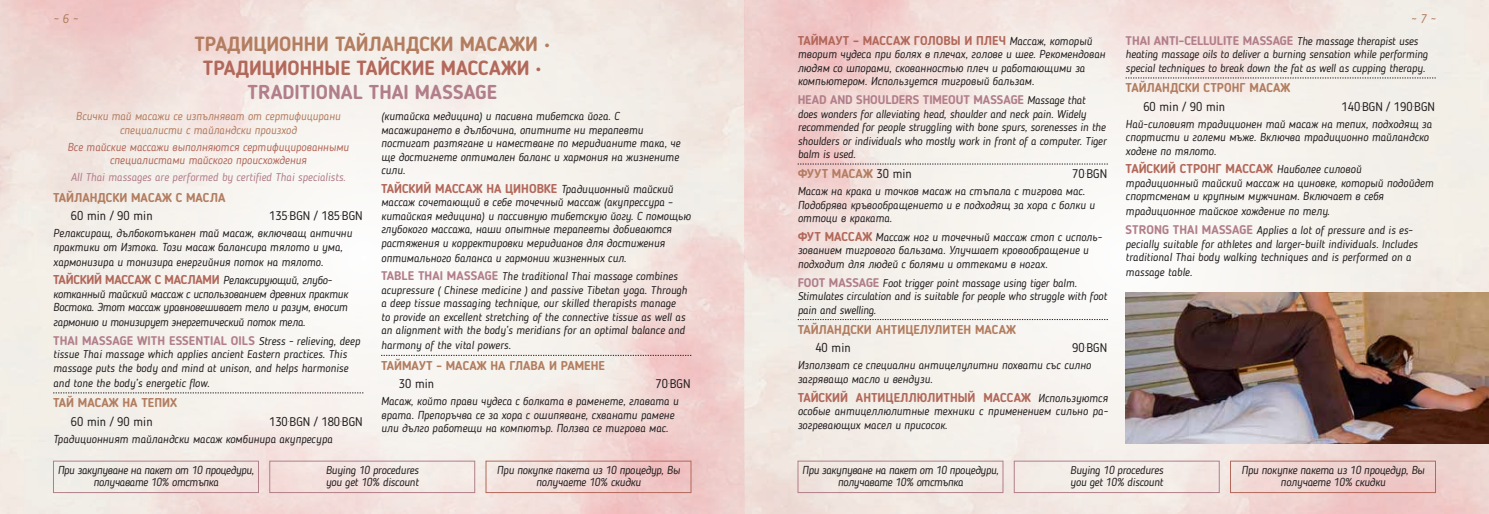
<style>
.page{position:relative;width:1489px;height:514px;background:#fff}
.page>*{position:absolute;margin:0;border:0;box-sizing:border-box;transform-origin:0 0}
.t1{font:700 20px "Blogger Sans";color:#b37d60}
.t2{font:700 20px "Blogger Sans";color:#b2685a}
.t3{font:700 20px "Blogger Sans";letter-spacing:.005em;color:#b17e8a}
.t4{font:700 12.5px "Blogger Sans";color:#b2685a}
.t5{font:700 12.5px "Blogger Sans";letter-spacing:-.005em;color:#b17e8a}
.t6{font:700 12.5px "Blogger Sans";color:#b37d60}
.t7{font:12.5px "Blogger Sans";color:#231f20}
.t8{font:700 12.5px "Blogger Sans";letter-spacing:-.02em;color:#b2685a}
.t9{font:italic 12.5px "Blogger Sans";color:#b37d60}
.t10{font:italic 11.25px/13.5px "Blogger Sans";color:#231f20}
.t11{font:italic 11.25px/12.5px "Blogger Sans";letter-spacing:-.02em;color:#231f20}
.t12{font:italic 11.25px/12.5px "Blogger Sans";letter-spacing:-.03em;color:#231f20;text-align:center}
.t13{font:italic 11.25px/13.5px "Blogger Sans";color:#b2685a;text-align:center}
.t14{font:italic 11.25px/13.5px "Blogger Sans";color:#b37d60;text-align:center}
.t15{font:italic 11.25px "Blogger Sans";color:#b17e8a}
.s1{font-weight:400;font-style:italic;font-size:11.25px;color:#231f20}
.s2{font-weight:400;color:#231f20}
.s3{font-weight:700;font-style:normal;font-size:12.5px;color:#b2685a}
.s4{font-weight:700;font-style:normal;font-size:12.5px;color:#b17e8a}
</style>
<div class="page">
<svg style="left:744px;top:0;width:744px;height:514px;fill:#f4eee9"></svg>
<svg style="left:53px;top:393px;width:310px;height:1px"></svg>
<svg style="left:381px;top:355px;width:310px;height:1px"></svg>
<svg style="left:797px;top:164px;width:310px;height:1px"></svg>
<svg style="left:797px;top:319px;width:310px;height:1px"></svg>
<svg style="left:1125px;top:78px;width:310px;height:1px"></svg>
<div style="left:53px;top:461px;width:206px;height:32px;border:1px solid #b17e8a"></div>
<div style="left:269px;top:461px;width:206px;height:32px;border:1px solid #b17e8a"></div>
<div style="left:485px;top:461px;width:206px;height:32px;border:1px solid #b2685a"></div>
<div style="left:797px;top:461px;width:206px;height:32px;border:1px solid #b17e8a"></div>
<div style="left:1013px;top:461px;width:206px;height:32px;border:1px solid #b17e8a"></div>
<div style="left:1230px;top:461px;width:205px;height:32px;border:1px solid #b2685a"></div>
<img style="left:1125px;top:292px;width:363px;height:151px">
<p class="t9" style="left:53px;top:11px;width:27px">~ 6 ~</p>
<p class="t9" style="left:1410px;top:11px;width:27px">~ 7 ~</p>
<h1 class="t1" style="left:194px;top:32px;width:357px">ТРАДИЦИОННИ ТАЙЛАНДСКИ МАСАЖИ •</h1>
<h1 class="t2" style="left:203px;top:56px;width:340px">ТРАДИЦИОННЫЕ ТАЙСКИЕ МАССАЖИ •</h1>
<h1 class="t3" style="left:247px;top:80px;width:251px">TRADITIONAL THAI MASSAGE</h1>
<p class="t14" style="left:76px;top:109px;width:266px">Всички тай масажи се изпълняват от сертифицирани специалисти с тайландски произход</p>
<p class="t13" style="left:68px;top:140px;width:283px">Все тайские массажи выполняются сертифицированными специалистами тайского происхождения</p>
<p class="t15" style="left:71px;top:171px;width:276px">All Thai massages are performed by certified Thai specialists.</p>
<p class="t6" style="left:53px;top:190px;width:174px">ТАЙЛАНДСКИ МАСАЖ С МАСЛА</p>
<p class="t7" style="left:71px;top:208px;width:83px">60 min / 90 min</p>
<p class="t7" style="left:269px;top:208px;width:95px">135<sup>.</sup>BGN / 185<sup>.</sup>BGN</p>
<p class="t10" style="left:53px;top:226px;width:300px">Релаксиращ, дълбокотъканен тай масаж, включващ антични практики от Изтока. Този масаж балансира тялото и ума,</p>
<p class="t10" style="left:53px;top:255px;width:271px">хармонизира и тонизира енергийния поток на тялото.</p>
<p class="t8" style="left:53px;top:272px;width:280px">ТАЙСКИЙ МАССАЖ С МАСЛАМИ <span class="s1">Релаксирующий, глубо-</span></p>
<p class="t11" style="left:53px;top:287px;width:296px;line-height:13.5px">котканный тайский массаж с использованием древних практик<br>Востока. Этот массаж уравновешивает тело и разум, вносит</p>
<p class="t11" style="left:53px;top:316px;width:254px">гармонию и тонизирует энергетический поток тела.</p>
<p class="t5" style="left:53px;top:333px;width:308px">THAI MASSAGE WITH ESSENTIAL OILS <span class="s1">Stress - relieving, deep</span></p>
<p class="t10" style="left:53px;top:348px;width:297px">tissue Thai massage which applies ancient Eastern practices. This massage puts the body and mind at unison, and helps harmonise</p>
<p class="t10" style="left:53px;top:376px;width:158px">and tone the body’s energetic flow.</p>
<p class="t6" style="left:53px;top:395px;width:125px">ТАЙ МАСАЖ НА ТЕПИХ</p>
<p class="t7" style="left:71px;top:414px;width:83px">60 min / 90 min</p>
<p class="t7" style="left:269px;top:414px;width:95px">130<sup>.</sup>BGN / 180<sup>.</sup>BGN</p>
<p class="t10" style="left:53px;top:432px;width:281px">Традиционният тайландски масаж комбинира акупресура</p>
<p class="t4" style="left:797px;top:33px;width:296px">ТАЙМАУТ – МАССАЖ ГОЛОВЫ И ПЛЕЧ <span class="s1">Массаж, который</span></p>
<p class="t10" style="left:797px;top:48px;width:309px">творит чудеса при болях в плечах, голове и шее. Рекомендован людям со шпорами, скованностью плеч и работающими за компьютером. Используется тигровый бальзам.</p>
<p class="t5" style="left:797px;top:92px;width:289px">HEAD AND SHOULDERS TIMEOUT MASSAGE <span class="s1">Massage that</span></p>
<p class="t10" style="left:797px;top:107px;width:310px">does wonders for alleviating head, shoulder and neck pain. Widely recommended for people struggling with bone spurs, sorenesses in the shoulders or individuals who mostly work in front of a computer. Tiger balm is used.</p>
<p class="t6" style="left:797px;top:166px;width:116px">ФУУТ МАСАЖ <span class="s2">30 min</span></p>
<p class="t7" style="left:1072px;top:167px;width:36px">70<sup>.</sup>BGN</p>
<p class="t10" style="left:797px;top:185px;width:299px">Масаж на крака и точков масаж на стъпала с тигрова мас.<br>Подобрява кръвообращението и е подходящ за хора с болки и оттоци в краката.</p>
<p class="t10" style="left:797px;top:230px;width:306px"><span class="s3">ФУТ МАССАЖ</span> Массаж ног и точечный массаж стоп с исполь&shy;зованием тигрового бальзама. Улучшает кровообращение и подходит для людей с болями и оттеками в ногах.</p>
<p class="t10" style="left:797px;top:276px;width:311px"><span class="s4">FOOT MASSAGE</span> Foot trigger point massage using tiger balm.<br>Stimulates circulation and is suitable for people who struggle with foot pain and swelling.</p>
<p class="t6" style="left:797px;top:322px;width:220px">ТАЙЛАНДСКИ АНТИЦЕЛУЛИТЕН МАСАЖ</p>
<p class="t7" style="left:815px;top:340px;width:37px">40 min</p>
<p class="t7" style="left:1072px;top:340px;width:36px">90<sup>.</sup>BGN</p>
<p class="t10" style="left:797px;top:359px;width:295px">Използват се специални антицелулитни похвати със силно загряващо масло и вендузи.</p>
<p class="t4" style="left:797px;top:389px;width:312px">ТАЙСКИЙ АНТИЦЕЛЛЮЛИТНЫЙ МАССАЖ <span class="s1">Используются</span></p>
<p class="t10" style="left:797px;top:404px;width:312px">особые антицеллюлитные техники с применением сильно ра&shy;зогревающих масел и присосок.</p>
<p class="t5" style="left:1125px;top:33px;width:294px">THAI ANTI-CELLULITE MASSAGE <span class="s1">The massage therapist uses</span></p>
<p class="t10" style="left:1125px;top:48px;width:304px">heating massage oils to deliver a burning sensation while performing special techniques to break down the fat as well as cupping therapy.</p>
<p class="t6" style="left:1125px;top:80px;width:166px">ТАЙЛАНДСКИ СТРОНГ МАСАЖ</p>
<p class="t7" style="left:1143px;top:99px;width:83px">60 min / 90 min</p>
<p class="t7" style="left:1341px;top:99px;width:95px">140<sup>.</sup>BGN / 190<sup>.</sup>BGN</p>
<p class="t10" style="left:1125px;top:117px;width:308px">Най-силовият традиционен тай масаж на тепих, подходящ за спортисти и големи мъже. Включва традиционно тайландско ходене по тялото.</p>
<p class="t4" style="left:1125px;top:161px;width:237px">ТАЙСКИЙ СТРОНГ МАССАЖ <span class="s1">Наиболее силовой</span></p>
<p class="t10" style="left:1125px;top:176px;width:309px">традиционный тайский массаж на циновке, который подойдет спортсменам и крупным мужчинам. Включает в себя</p>
<p class="t10" style="left:1125px;top:202px;width:289px;line-height:18.5px">традиционное тайское хождение по телу.<br><span class="s4">STRONG THAI MASSAGE</span> Applies a lot of pressure and is es-</p>
<p class="t10" style="left:1125px;top:237px;width:294px">pecially suitable for athletes and larger-built individuals. Includes traditional Thai body walking techniques and is performed on a</p>
<p class="t10" style="left:1125px;top:265px;width:68px">massage table.</p>
<p class="t10" style="left:381px;top:109px;width:301px">(китайска медицина) и пасивна тибетска йога. С масажирането в дълбочина, опитните ни терапевти постигат разтягане и наместване по меридианите така, че ще достигнете оптимален баланс и хармония на жизнените сили.</p>
<p class="t4" style="left:381px;top:181px;width:294px">ТАЙСКИЙ МАССАЖ НА ЦИНОВКЕ <span class="s1">Традиционный тайский</span></p>
<p class="t10" style="left:381px;top:196px;width:311px">массаж сочетающий в себе точечный массаж (акупрессура – китайская медицина) и пассивную тибетскую йогу. С помощью глубокого массажа, наши опытные терапевты добиваются растяжения и корректировки меридианов для достижения</p>
<p class="t10" style="left:381px;top:248px;width:298px;line-height:18.5px">оптимального баланса и гармонии жизненных сил.<br><span class="s4">TABLE THAI MASSAGE</span> The traditional Thai massage combines</p>
<p class="t10" style="left:381px;top:283px;width:308px">acupressure ( Chinese medicine ) and passive Tibetan yoga. Through a deep tissue massaging technique, our skilled therapists manage<br>to provide an excellent stretching of the connective tissue as well as an alignment with the body’s meridians for an optimal balance and</p>
<p class="t10" style="left:381px;top:339px;width:131px">harmony of the vital powers.</p>
<p class="t6" style="left:381px;top:358px;width:225px">ТАЙМАУТ - МАСАЖ НА ГЛАВА И РАМЕНЕ</p>
<p class="t7" style="left:399px;top:376px;width:37px">30 min</p>
<p class="t7" style="left:655px;top:376px;width:36px">70<sup>.</sup>BGN</p>
<p class="t10" style="left:381px;top:394px;width:299px">Масаж, който прави чудеса с болката в раменете, главата и врата. Препоръчва се за хора с ошипяване, схванати рамене или дълго работещи на компютър. Ползва се тигрова мас.</p>
<p class="t12" style="left:58px;top:463px;width:198px">При закупуване на пакет от 10 процедури, получавате 10% отстъпка</p>
<p class="t11" style="left:326px;top:463px;width:95px">Buying 10 procedures you get 10% discount</p>
<p class="t11" style="left:497px;top:463px;width:185px;text-align:center">При покупке пакета из 10 процедур, Вы получаете 10% скидки</p>
<p class="t12" style="left:802px;top:463px;width:198px">При закупуване на пакет от 10 процедури, получавате 10% отстъпка</p>
<p class="t11" style="left:1070px;top:463px;width:95px">Buying 10 procedures you get 10% discount</p>
<p class="t11" style="left:1241px;top:463px;width:185px;text-align:center">При покупке пакета из 10 процедур, Вы получаете 10% скидки</p>
</div>
